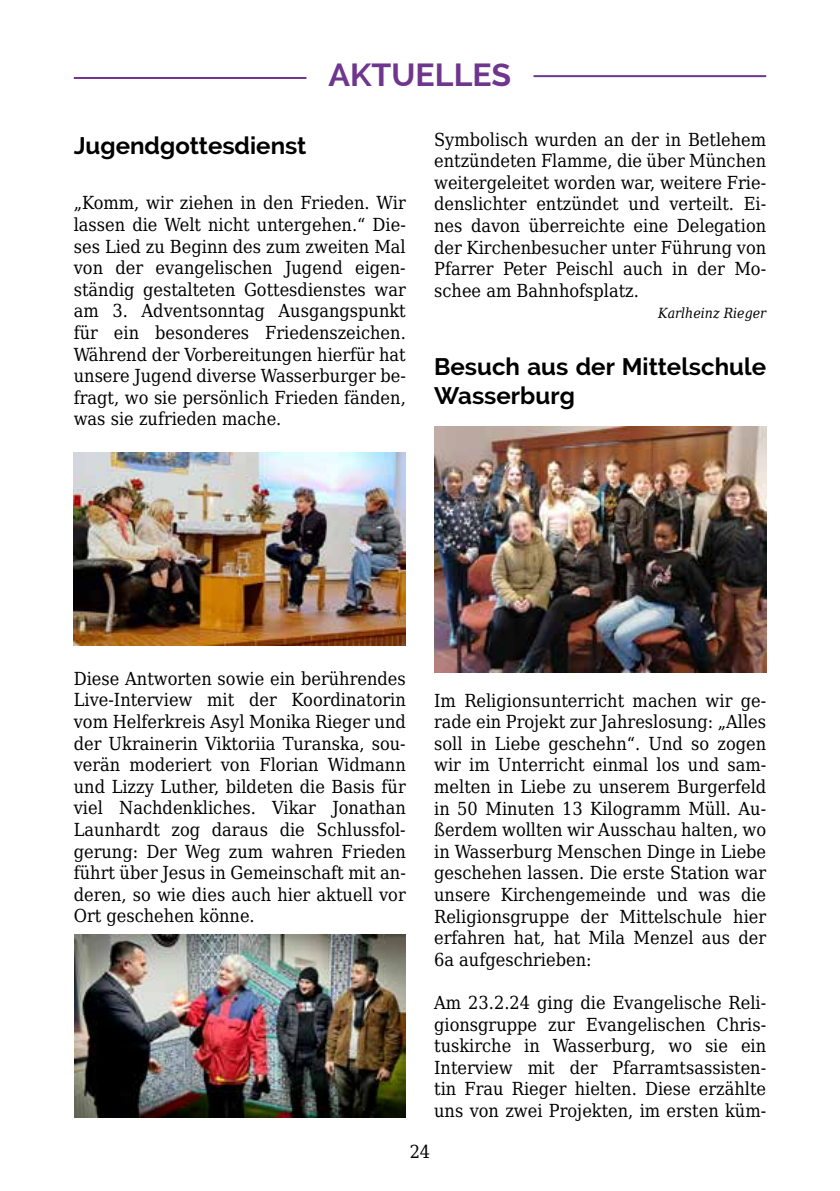
<style>
.page{position:relative;width:840px;height:1191px;background:#fff}
.page>*{position:absolute;margin:0;border:0;box-sizing:border-box;transform-origin:0 0}
.t1{font:700 32px "Raleway";color:#6e368c}
.t2{font:700 24px/28.8px "Raleway";color:#000}
.t3{font:18px/21.6px "DejaVu Serif Condensed";color:#000;text-align:justify}
.t4{font:italic 14px "DejaVu Serif Condensed";color:#000}
</style>
<div class="page">
<hr style="left:74px;top:77px;width:232px;height:2px;background:#6e368c">
<hr style="left:533px;top:75px;width:232px;height:2px;background:#6e368c">
<img style="left:74px;top:452px;width:331px;height:194px">
<img style="left:74px;top:934px;width:331px;height:183px">
<img style="left:434px;top:427px;width:331px;height:245px">
<h1 class="t1" style="left:328px;top:57px;width:184px">AKTUELLES</h1>
<h2 class="t2" style="left:74px;top:132px;width:234px">Jugendgottesdienst</h2>
<p class="t3" style="left:74px;top:190px;width:333px">„Komm, wir ziehen in den Frieden. Wir lassen die Welt nicht untergehen.“ Die&shy;ses Lied zu Beginn des zum zweiten Mal von der evangelischen Jugend eigen&shy;ständig gestalteten Gottesdienstes war am 3. Adventsonntag Ausgangspunkt für ein besonderes Friedenszeichen.<br>Während der Vorbereitungen hierfür hat unsere Jugend diverse Wasserburger be&shy;fragt, wo sie persönlich Frieden fänden, was sie zufrieden mache.</p>
<p class="t3" style="left:434px;top:127px;width:333px">Symbolisch wurden an der in Betlehem entzündeten Flamme, die über München weitergeleitet worden war, weitere Frie&shy;denslichter entzündet und verteilt. Ei&shy;nes davon überreichte eine Delegation der Kirchenbesucher unter Führung von Pfarrer Peter Peischl auch in der Mo&shy;schee am Bahnhofsplatz.</p>
<p class="t4" style="left:658px;top:301px;width:109px">Karlheinz Rieger</p>
<h2 class="t2" style="left:434px;top:352px;width:333px">Besuch aus der Mittelschule<br>Wasserburg</h2>
<p class="t3" style="left:74px;top:666px;width:333px">Diese Antworten sowie ein berührendes Live-Interview mit der Koordinatorin vom Helferkreis Asyl Monika Rieger und der Ukrainerin Viktoriia Turanska, sou&shy;verän moderiert von Florian Widmann und Lizzy Luther, bildeten die Basis für viel Nachdenkliches. Vikar Jonathan Launhardt zog daraus die Schlussfol&shy;gerung: Der Weg zum wahren Frieden führt über Jesus in Gemeinschaft mit an&shy;deren, so wie dies auch hier aktuell vor Ort geschehen könne.</p>
<p class="t3" style="left:434px;top:687px;width:333px">Im Religionsunterricht machen wir ge&shy;rade ein Projekt zur Jahreslosung: „Alles soll in Liebe geschehn“. Und so zogen wir im Unterricht einmal los und sam&shy;melten in Liebe zu unserem Burgerfeld in 50 Minuten 13 Kilogramm Müll. Au&shy;ßerdem wollten wir Ausschau halten, wo in Wasserburg Menschen Dinge in Liebe geschehen lassen. Die erste Station war unsere Kirchengemeinde und was die Religionsgruppe der Mittelschule hier erfahren hat, hat Mila Menzel aus der 6a aufgeschrieben:</p>
<p class="t3" style="left:434px;top:990px;width:333px">Am 23.2.24 ging die Evangelische Reli&shy;gionsgruppe zur Evangelischen Chris&shy;tuskirche in Wasserburg, wo sie ein Interview mit der Pfarramtsassisten&shy;tin Frau Rieger hielten. Diese erzählte uns von zwei Projekten, im ersten küm-</p>
<p class="t3" style="left:409px;top:1139px;width:22px">24</p>
</div>
